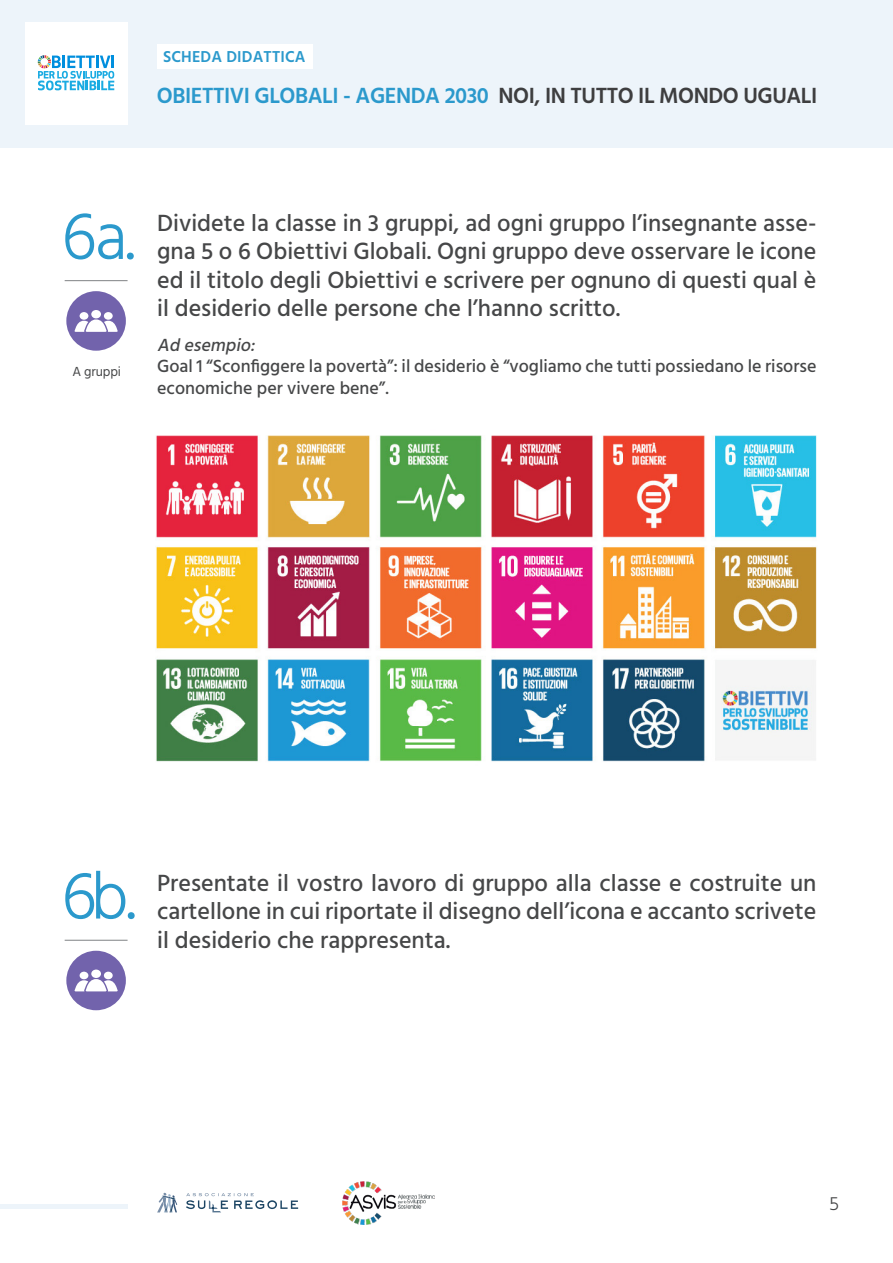
<style>
.page{position:relative;width:893px;height:1263px;background:#fff}
.page>*{position:absolute;margin:0;border:0;box-sizing:border-box;transform-origin:0 0}
.t1{font:300 67.5px "Hind";color:#2b99cc}
.t2{font:500 24px/28.5px "Hind";color:#464748;text-align:justify}
.t3{font:600 22.5px "Hind";letter-spacing:-.02em;color:#2b99cc}
.t4{font:300 19.5px "Hind";color:#464748}
.t5{font:500 18px/21.6px "Hind";color:#464748}
.t6{font:italic 500 18px "Hind";color:#464748}
.t7{font:600 16.2px "Hind";letter-spacing:.01em;color:#2b99cc}
.t8{font:13.5px "Hind";letter-spacing:-.01em;color:#464748}
.s1{color:#3e3e3f}
</style>
<div class="page">
<hr style="left:0;top:1205px;width:128px;height:4px;background:#edf4fa">
<svg style="left:186px;top:1193px;width:112px;height:19px"></svg>
<svg style="left:157px;top:1193px;width:20px;height:19px"></svg>
<img style="left:342px;top:1181px;width:92px;height:43px">
<div style="left:0;top:0;width:893px;height:147px;background:#edf4fa"></div>
<div style="left:157px;top:45px;width:156px;height:24px;background:#fff"></div>
<div style="left:25px;top:23px;width:102px;height:102px;background:#fff"></div>
<svg style="left:38px;top:55px;width:76px;height:35px"></svg>
<hr style="left:65px;top:280px;width:63px;height:1px;background:#808285">
<hr style="left:65px;top:940px;width:63px;height:1px;background:#808285">
<img style="left:156px;top:435px;width:661px;height:327px">
<div style="left:66px;top:291px;width:60px;height:60px;background:#7263ac;border-radius:50%"></div>
<svg style="left:74px;top:310px;width:44px;height:22px"></svg>
<div style="left:66px;top:951px;width:60px;height:59px;background:#7263ac;border-radius:50%"></div>
<svg style="left:74px;top:969px;width:44px;height:22px"></svg>
<p class="t7" style="left:163px;top:47px;width:144px">SCHEDA DIDATTICA</p>
<p class="t3" style="left:157px;top:82px;width:662px">OBIETTIVI GLOBALI - AGENDA 2030 <span class="s1">NOI, IN TUTTO IL MONDO UGUALI</span></p>
<p class="t1" style="left:61px;top:192px;width:75px">6a.</p>
<p class="t8" style="left:72px;top:362px;width:50px">A gruppi</p>
<p class="t2" style="left:157px;top:210px;width:661px">Dividete la classe in 3 gruppi, ad ogni gruppo l’insegnante asse&shy;gna 5 o 6 Obiettivi Globali. Ogni gruppo deve osservare le icone ed il titolo degli Obiettivi e scrivere per ognuno di questi qual è il desiderio delle persone che l’hanno scritto.</p>
<p class="t6" style="left:157px;top:333px;width:104px">Ad esempio:</p>
<p class="t5" style="left:157px;top:357px;width:661px">Goal 1 “Sconfiggere la povertà”: il desiderio è “vogliamo che tutti possiedano le risorse economiche per vivere bene”.</p>
<p class="t1" style="left:61px;top:852px;width:76px">6b.</p>
<p class="t2" style="left:157px;top:870px;width:661px">Presentate il vostro lavoro di gruppo alla classe e costruite un cartellone in cui riportate il disegno dell’icona e accanto scrivete il desiderio che rappresenta.</p>
<p class="t4" style="left:829px;top:1190px;width:11px">5</p>
</div>
